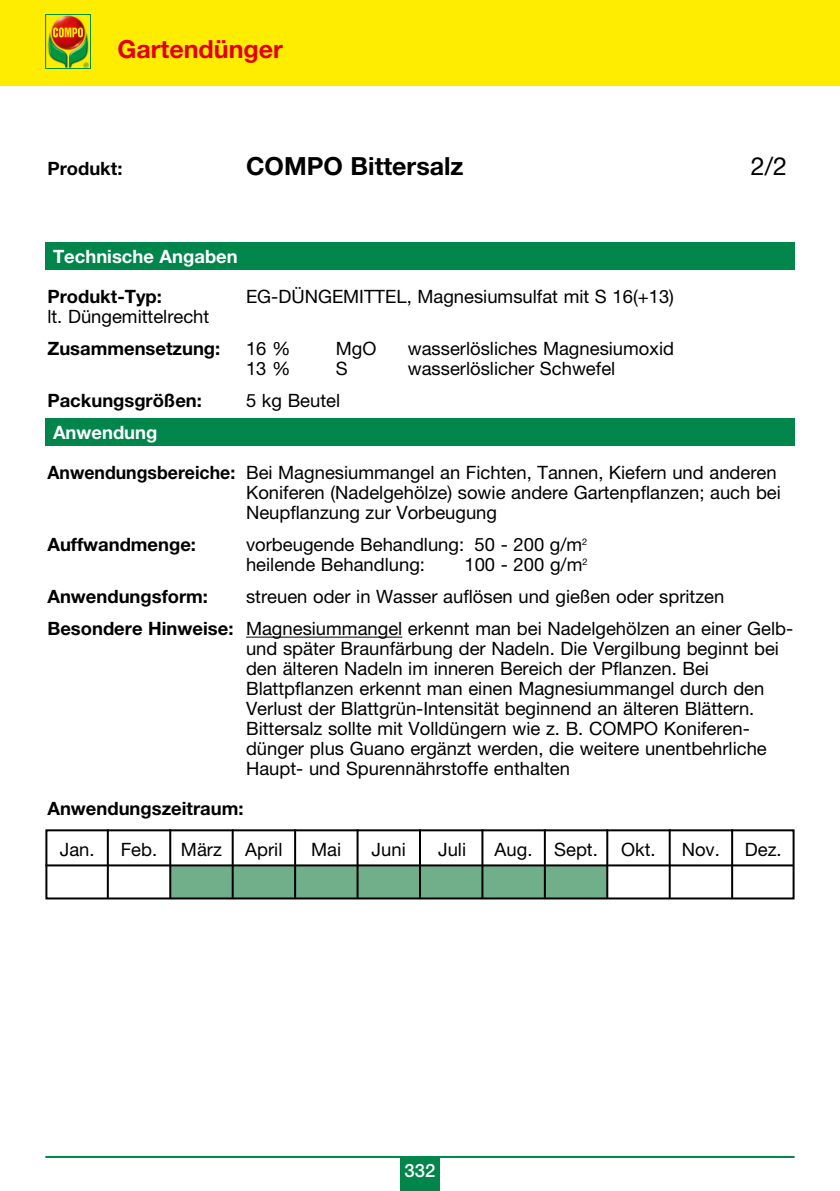
<style>
.page{position:relative;width:840px;height:1191px;background:#fff}
.page>*{position:absolute;margin:0;border:0;box-sizing:border-box;transform-origin:0 0}
.t1{font:700 25px "Helvetica Neue";color:#000}
.t2{font:700 25px "Helvetica Neue";color:#e3000f}
.t3{font:25px "Helvetica Neue";color:#000}
.t4{font:18.4px/20px "Helvetica Neue";color:#000}
.t5{font:700 18.4px "Helvetica Neue";color:#000}
.t6{font:700 18.4px "Helvetica Neue";color:#fff}
.t7{font:500 18.4px "Helvetica Neue";color:#fff}
.s1{font-weight:700;color:#fff}
.s2{font-weight:700}
</style>
<div class="page">
<div style="left:0;top:0;width:839px;height:85px;background:#ffed00"></div>
<div style="left:400px;top:1157px;width:39px;height:34px;background:#00854b"></div>
<hr style="left:45px;top:1156px;width:749px;height:2px;background:#00854b">
<div style="left:45px;top:418px;width:749px;height:27px;background:#00854b"></div>
<div style="left:45px;top:242px;width:749px;height:27px;background:#00854b"></div>
<hr style="left:246px;top:636px;width:156px;height:1px;background:#000">
<svg style="left:45px;top:14px;width:46px;height:54px"></svg>
<img style="left:46px;top:15px;width:44px;height:52px">
<svg style="left:53px;top:27px;width:30px;height:10px"></svg>
<div style="left:170px;top:865px;width:437px;height:34px;background:#71af8b"></div>
<div style="left:45px;top:829px;width:749px;height:70px;border:2px solid #000"></div>
<hr style="left:45px;top:864px;width:748px;height:2px;background:#000">
<hr style="left:107px;top:829px;width:2px;height:70px;background:#000">
<hr style="left:169px;top:829px;width:2px;height:70px;background:#000">
<hr style="left:231px;top:829px;width:2px;height:70px;background:#000">
<hr style="left:294px;top:829px;width:2px;height:70px;background:#000">
<hr style="left:356px;top:829px;width:2px;height:70px;background:#000">
<hr style="left:419px;top:829px;width:2px;height:70px;background:#000">
<hr style="left:481px;top:829px;width:2px;height:70px;background:#000">
<hr style="left:543px;top:829px;width:2px;height:70px;background:#000">
<hr style="left:606px;top:829px;width:2px;height:70px;background:#000">
<hr style="left:668px;top:829px;width:2px;height:70px;background:#000">
<hr style="left:730px;top:829px;width:2px;height:70px;background:#000">
<h1 class="t2" style="left:117px;top:33px;width:167px">Gartendünger</h1>
<p class="t5" style="left:47px;top:157px;width:76px">Produkt:</p>
<h1 class="t1" style="left:246px;top:150px;width:219px">COMPO Bittersalz</h1>
<h1 class="t3" style="left:750px;top:151px;width:38px">2/2</h1>
<p class="t6" style="left:53px;top:245px;width:186px">Technische Angaben</p>
<p class="t5" style="left:47px;top:285px;width:116px">Produkt-Typ:</p>
<p class="t4" style="left:246px;top:286px;width:429px">EG-DÜNGEMITTEL, Magnesiumsulfat mit S 16(+13)</p>
<p class="t4" style="left:47px;top:306px;width:163px">lt. Düngemittelrecht</p>
<p class="t5" style="left:47px;top:337px;width:174px">Zusammensetzung:</p>
<p class="t4" style="left:246px;top:338px;width:46px">16 %</p>
<p class="t4" style="left:335px;top:338px;width:42px">MgO</p>
<p class="t4" style="left:407px;top:338px;width:267px">wasserlösliches Magnesiumoxid</p>
<p class="t4" style="left:246px;top:358px;width:46px">13 %</p>
<p class="t4" style="left:335px;top:358px;width:13px">S</p>
<p class="t4" style="left:407px;top:358px;width:209px">wasserlöslicher Schwefel</p>
<p class="t5" style="left:47px;top:389px;width:156px">Packungsgrößen:</p>
<p class="t4" style="left:246px;top:390px;width:96px">5 kg Beutel</p>
<p class="t4" style="left:47px;top:412px;width:730px;line-height:40px;text-indent:6px"><span class="s1">Anwendung<br></span><span class="s2">Anwendungsbereiche:</span> Bei Magnesiummangel an Fichten, Tannen, Kiefern und anderen</p>
<p class="t4" style="left:246px;top:482px;width:536px">Koniferen (Nadelgehölze) sowie andere Gartenpflanzen; auch bei<br>Neupflanzung zur Vorbeugung</p>
<p class="t5" style="left:47px;top:533px;width:150px">Auffwandmenge:</p>
<p class="t4" style="left:246px;top:534px;width:342px">vorbeugende Behandlung: 50 - 200 g/m<sup>2 </sup>heilende Behandlung:</p>
<p class="t4" style="left:464px;top:554px;width:124px">100 - 200 g/m<sup>2</sup></p>
<p class="t4" style="left:47px;top:580px;width:746px;line-height:32px;text-indent:198px">streuen oder in Wasser auflösen und gießen oder spritzen<br><span class="s2">Besondere Hinweise:</span> Magnesiummangel erkennt man bei Nadelgehölzen an einer Gelb-</p>
<p class="t4" style="left:246px;top:638px;width:534px">und später Braunfärbung der Nadeln. Die Vergilbung beginnt bei den älteren Nadeln im inneren Bereich der Pflanzen. Bei Blattpflanzen erkennt man einen Magnesiummangel durch den Verlust der Blattgrün-Intensität beginnend an älteren Blättern.<br>Bittersalz sollte mit Volldüngern wie z. B. COMPO Koniferen&shy;dünger plus Guano ergänzt werden, die weitere unentbehrliche Haupt- und Spurennährstoffe enthalten</p>
<p class="t5" style="left:47px;top:797px;width:197px">Anwendungszeitraum:</p>
<p class="t4" style="left:60px;top:839px;width:36px">Jan.</p>
<p class="t4" style="left:121px;top:839px;width:38px">Feb.</p>
<p class="t4" style="left:181px;top:839px;width:42px">März</p>
<p class="t4" style="left:245px;top:839px;width:39px">April</p>
<p class="t4" style="left:311px;top:839px;width:31px">Mai</p>
<p class="t4" style="left:371px;top:839px;width:36px">Juni</p>
<p class="t4" style="left:438px;top:839px;width:29px">Juli</p>
<p class="t4" style="left:494px;top:839px;width:105px">Aug. Sept.</p>
<p class="t4" style="left:621px;top:839px;width:36px">Okt.</p>
<p class="t4" style="left:681px;top:839px;width:40px">Nov.</p>
<p class="t4" style="left:744px;top:839px;width:38px">Dez.</p>
<p class="t5" style="left:47px;top:585px;width:162px">Anwendungsform:</p>
<p class="t7" style="left:404px;top:1159px;width:32px">332</p>
</div>
